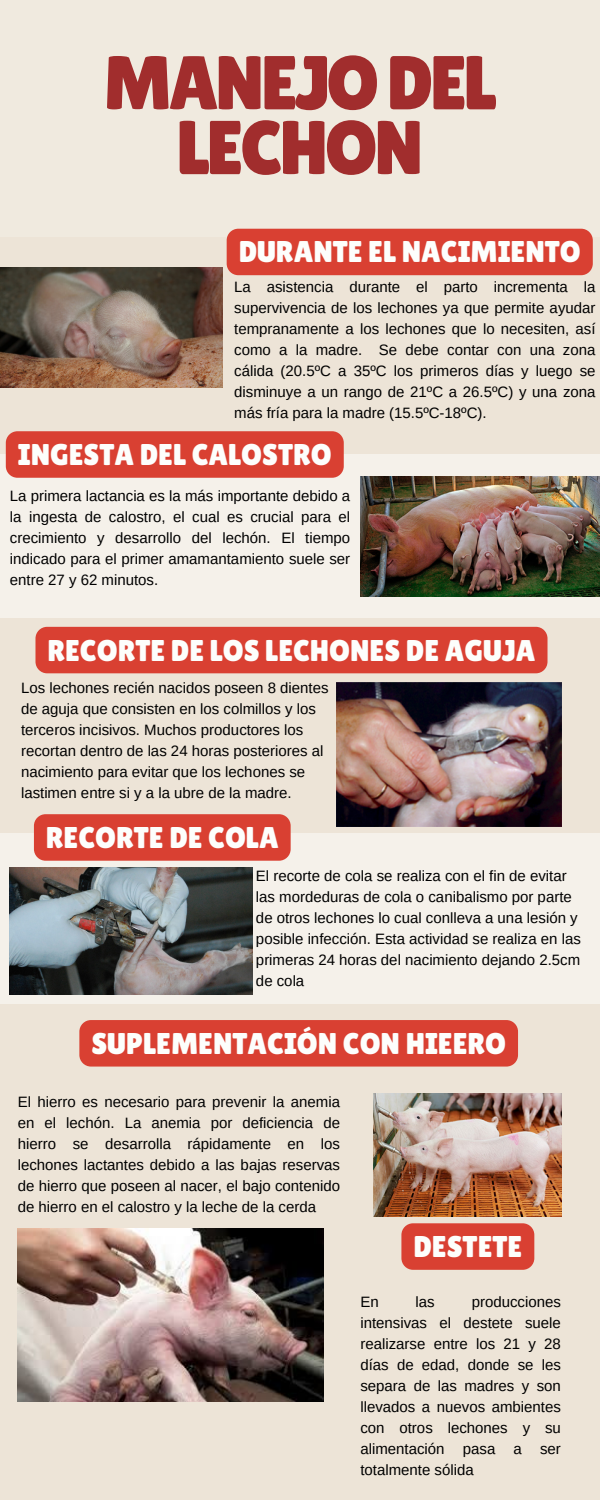
<style>
.page{position:relative;width:600px;height:1500px;background:#ede4d7}
.page>*{position:absolute;margin:0;border:0;box-sizing:border-box;transform-origin:0 0}
.t1{font:76.1px/64.8px "Lilita One";letter-spacing:-.045em;color:#a12d2d;text-align:center}
.t2{font:30px "Lilita One";color:#fdfefc}
.t3{font:15px/21px "Arimo";color:#000;text-align:justify}
</style>
<div class="page">
<div style="left:0;top:455px;width:600px;height:163px;background:#f5f1ea"></div>
<div style="left:0;top:0;width:600px;height:237px;background:#f0eadf"></div>
<div style="left:0;top:833px;width:600px;height:171px;background:#f5f1ea"></div>
<img style="left:0;top:267px;width:223px;height:120px">
<img style="left:360px;top:476px;width:240px;height:120px">
<img style="left:337px;top:682px;width:224px;height:144px">
<img style="left:10px;top:867px;width:242px;height:128px">
<img style="left:18px;top:1229px;width:305px;height:173px">
<img style="left:374px;top:1093px;width:187px;height:124px">
<div style="left:79px;top:1020px;width:439px;height:47px;background:#d94032;border-radius:12px"></div>
<div style="left:34px;top:814px;width:257px;height:47px;background:#d94032;border-radius:12px"></div>
<div style="left:227px;top:229px;width:366px;height:46px;background:#d94032;border-radius:12px"></div>
<div style="left:6px;top:431px;width:338px;height:47px;background:#d94032;border-radius:12px"></div>
<div style="left:35px;top:627px;width:513px;height:46px;background:#d94032;border-radius:12px"></div>
<div style="left:401px;top:1223px;width:133px;height:47px;background:#d94032;border-radius:12px"></div>
<p class="t1" style="left:103px;top:50px;width:395px">MANEJODEL<br>LECHON</p>
<p class="t2" style="left:239px;top:235px;width:344px">DURANTE EL NACIMIENTO</p>
<p class="t3" style="left:234px;top:276px;width:363px">La asistencia durante el parto incrementa la supervivencia de los lechones ya que permite ayudar tempranamente a los lechones que lo necesiten, así como a la madre. Se debe contar con una zona cálida (20.5ºC a 35ºC los primeros días y luego se disminuye a un rango de 21ºC a 26.5ºC) y una zona más fría para la madre (15.5ºC-18ºC).</p>
<h2 class="t2" style="left:18px;top:437px;width:315px">INGESTA DEL CALOSTRO</h2>
<p class="t3" style="left:10px;top:486px;width:342px">La primera lactancia es la más importante debido a la ingesta de calostro, el cual es crucial para el crecimiento y desarrollo del lechón. El tiempo indicado para el primer amamantamiento suele ser entre 27 y 62 minutos.</p>
<p class="t2" style="left:47px;top:633px;width:490px">RECORTE DE LOS LECHONES DE AGUJA</p>
<p class="t3" style="left:21px;top:678px;width:309px;text-align:left">Los lechones recién nacidos poseen 8 dientes de aguja que consisten en los colmillos y los terceros incisivos. Muchos productores los recortan dentro de las 24 horas posteriores al nacimiento para evitar que los lechones se lastimen entre si y a la ubre de la madre.</p>
<h2 class="t2" style="left:46px;top:820px;width:234px">RECORTE DE COLA</h2>
<h2 class="t3" style="left:256px;top:865px;width:326px;text-align:left">El recorte de cola se realiza con el fin de evitar las mordeduras de cola o canibalismo por parte de otros lechones lo cual conlleva a una lesión y posible infección. Esta actividad se realiza en las primeras 24 horas del nacimiento dejando 2.5cm de cola</h2>
<p class="t2" style="left:91px;top:1026px;width:416px">SUPLEMENTACIÓN CON HIEERO</p>
<p class="t3" style="left:18px;top:1091px;width:324px">El hierro es necesario para prevenir la anemia en el lechón. La anemia por deficiencia de hierro se desarrolla rápidamente en los lechones lactantes debido a las bajas reservas de hierro que poseen al nacer, el bajo contenido de hierro en el calostro y la leche de la cerda</p>
<h2 class="t2" style="left:413px;top:1229px;width:110px">DESTETE</h2>
<p class="t3" style="left:360px;top:1291px;width:202px;text-indent:111px">producciones intensivas el destete suele realizarse entre los 21 y 28 días de edad, donde se les separa de las madres y son llevados a nuevos ambientes con otros lechones y su alimentación pasa a ser totalmente sólida</p>
<p class="t3" style="left:360px;top:1291px;width:20px">En</p>
<p class="t3" style="left:416px;top:1291px;width:21px">las</p>
</div>
